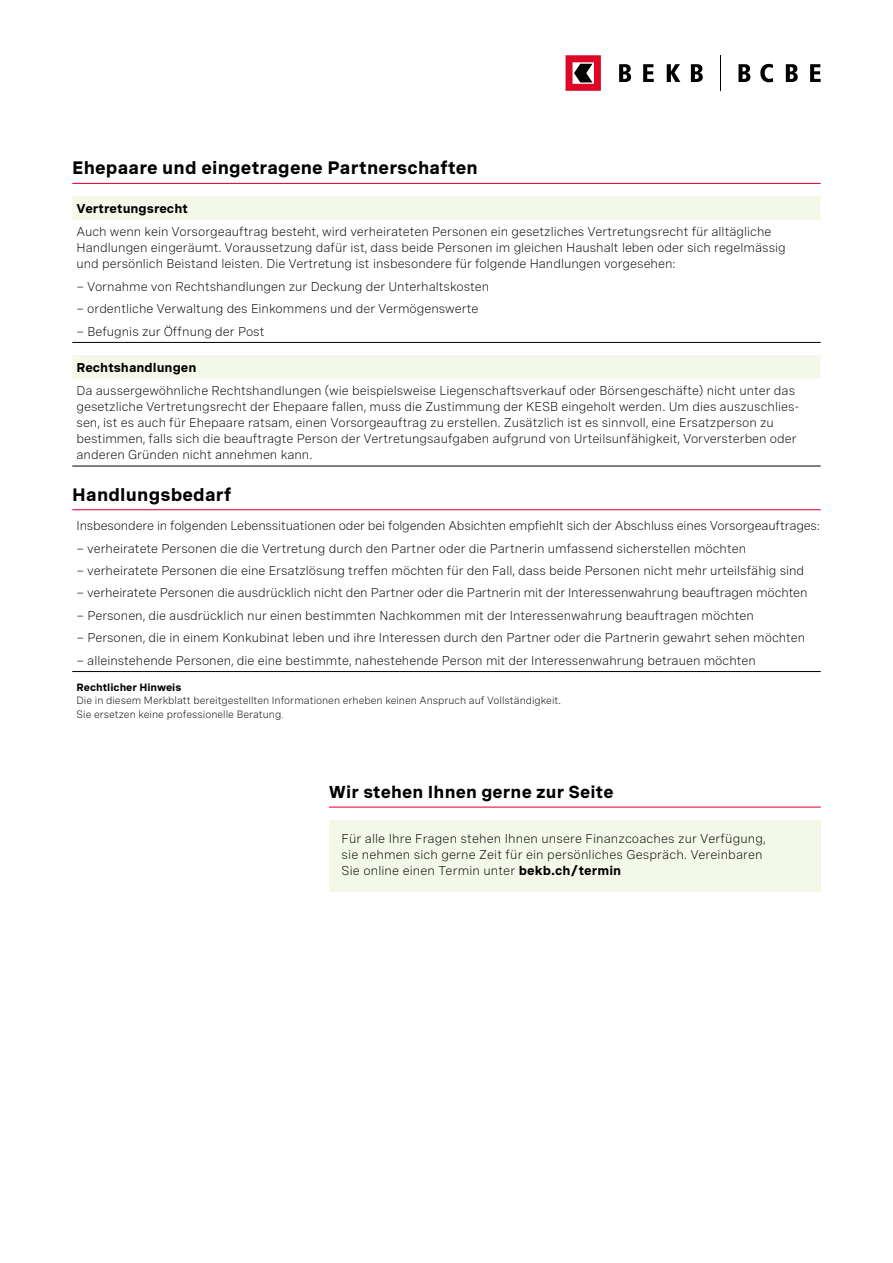
<style>
.page{position:relative;width:893px;height:1263px;background:#fff}
.page>*{position:absolute;margin:0;border:0;box-sizing:border-box;transform-origin:0 0}
.t1{font:700 18px "Spezia BEKB";letter-spacing:.01em;color:#000}
.t2{font:700 17.25px "Spezia BEKB";letter-spacing:.01em;color:#000}
.Tab_Text{font:12.75px/16px "Spezia BEKB";color:#000}
.Tab_Titel{font:700 12.75px "Spezia BEKB";color:#000}
.t3{font:10.5px/13.5px "Spezia BEKB";color:#000}
.t4{font:700 10.5px "Spezia BEKB";color:#000}
.s1{color:#e6007d}
.s2{font-weight:700}
</style>
<div class="page">
<svg style="left:72px;top:196px;width:749px;height:183px"></svg>
<hr style="left:72px;top:342px;width:749px;height:1px;background:#000">
<hr style="left:72px;top:466px;width:749px;height:1px;background:#000">
<hr style="left:72px;top:183px;width:749px;height:1px;background:#e4003a">
<hr style="left:72px;top:509px;width:749px;height:1px;background:#e4003a">
<hr style="left:72px;top:671px;width:749px;height:1px;background:#000">
<div style="left:329px;top:821px;width:492px;height:71px;background:#f4f8e9"></div>
<hr style="left:329px;top:806px;width:492px;height:2px;background:#e4003a">
<svg style="left:566px;top:55px;width:35px;height:36px"></svg>
<hr style="left:720px;top:55px;width:1px;height:36px;background:#000">
<svg style="left:619px;top:64px;width:12px;height:18px"></svg>
<svg style="left:643px;top:64px;width:11px;height:18px"></svg>
<svg style="left:667px;top:64px;width:13px;height:18px"></svg>
<svg style="left:691px;top:64px;width:12px;height:18px"></svg>
<svg style="left:738px;top:64px;width:12px;height:18px"></svg>
<svg style="left:760px;top:64px;width:13px;height:18px"></svg>
<svg style="left:786px;top:64px;width:12px;height:18px"></svg>
<svg style="left:810px;top:64px;width:11px;height:18px"></svg>
<p class="t1" style="left:72px;top:154px;width:407px">Ehepaare und eingetragene Partnerschaften</p>
<p class="Tab_Titel" style="left:77px;top:199px;width:113px">Vertretungsrecht</p>
<p class="Tab_Text" style="left:77px;top:223px;width:711px">Auch wenn kein Vorsorgeauftrag besteht, wird verheirateten Personen ein gesetzliches Vertretungsrecht für alltägliche<br>Handlungen eingeräumt. Voraussetzung dafür ist, dass beide Personen im gleichen Haushalt leben oder sich regelmässig und persönlich Beistand leisten. Die Vertretung ist insbesondere für folgende Handlungen vorgesehen:</p>
<p class="Tab_Text" style="left:77px;top:277px;width:414px">– Vornahme von Rechtshandlungen zur Deckung der Unterhaltskosten</p>
<p class="Tab_Text" style="left:77px;top:300px;width:403px">– ordentliche Verwaltung des Einkommens und der Vermögenswerte</p>
<p class="Tab_Text" style="left:77px;top:322px;width:190px">– Befugnis zur Öffnung der Post</p>
<p class="Tab_Titel" style="left:77px;top:357px;width:121px">Rechtshandlungen</p>
<p class="Tab_Text" style="left:77px;top:382px;width:724px">Da aussergewöhnliche Rechtshandlungen (wie beispielsweise Liegenschaftsverkauf oder Börsengeschäfte) nicht unter das gesetzliche Vertretungsrecht der Ehepaare fallen, muss die Zustimmung der KESB eingeholt werden. Um dies auszuschlies&shy;sen, ist es auch für Ehepaare ratsam, einen Vorsorgeauftrag zu erstellen. Zusätzlich ist es sinnvoll, eine Ersatzperson zu bestimmen, falls sich die beauftragte Person der Vertretungsaufgaben aufgrund von Urteilsunfähigkeit, Vorversterben oder anderen Gründen nicht annehmen kann.</p>
<p class="t1" style="left:72px;top:481px;width:161px">Handlungsbedarf</p>
<p class="Tab_Text" style="left:77px;top:517px;width:745px">Insbesondere in folgenden Lebenssituationen oder bei folgenden Absichten empfiehlt sich der Abschluss eines Vorsorgeauftrages:</p>
<p class="Tab_Text" style="left:77px;top:539px;width:671px">– verheiratete Personen die die Vertretung durch den Partner oder die Partnerin umfassend sicherstellen möchten</p>
<p class="Tab_Text" style="left:77px;top:562px;width:729px">– verheiratete Personen die eine Ersatzlösung treffen möchten für den Fall, dass beide Personen nicht mehr urteilsfähig sind</p>
<p class="Tab_Text" style="left:77px;top:584px;width:732px">– verheiratete Personen die ausdrücklich nicht den Partner oder die Partnerin mit der Interessenwahrung beauftragen möchten</p>
<p class="Tab_Text" style="left:77px;top:606px;width:679px">– Personen, die ausdrücklich nur einen bestimmten Nachkommen mit der Interessenwahrung beauftragen möchten</p>
<p class="Tab_Text" style="left:77px;top:629px;width:730px">– Personen, die in einem Konkubinat leben und ihre Interessen durch den Partner oder die Partnerin gewahrt sehen möchten</p>
<p class="Tab_Text" style="left:77px;top:651px;width:681px">– alleinstehende Personen, die eine bestimmte, nahestehende Person mit der Interessenwahrung betrauen möchten</p>
<p class="t4" style="left:77px;top:679px;width:106px">Rechtlicher Hinweis</p>
<p class="t3" style="left:77px;top:693px;width:486px">Die in diesem Merkblatt bereitgestellten Informationen erheben keinen Anspruch auf Vollständigkeit.<br>Sie ersetzen keine professionelle Beratung<span class="s1">.</span></p>
<p class="t2" style="left:329px;top:779px;width:286px">Wir stehen Ihnen gerne zur Seite</p>
<p class="Tab_Text" style="left:342px;top:830px;width:426px">Für alle Ihre Fragen stehen Ihnen unsere Finanzcoaches zur Verfügung, sie nehmen sich gerne Zeit für ein persönliches Gespräch. Vereinbaren<br>Sie online einen Termin unter <span class="s2">bekb.ch/termin</span></p>
</div>
